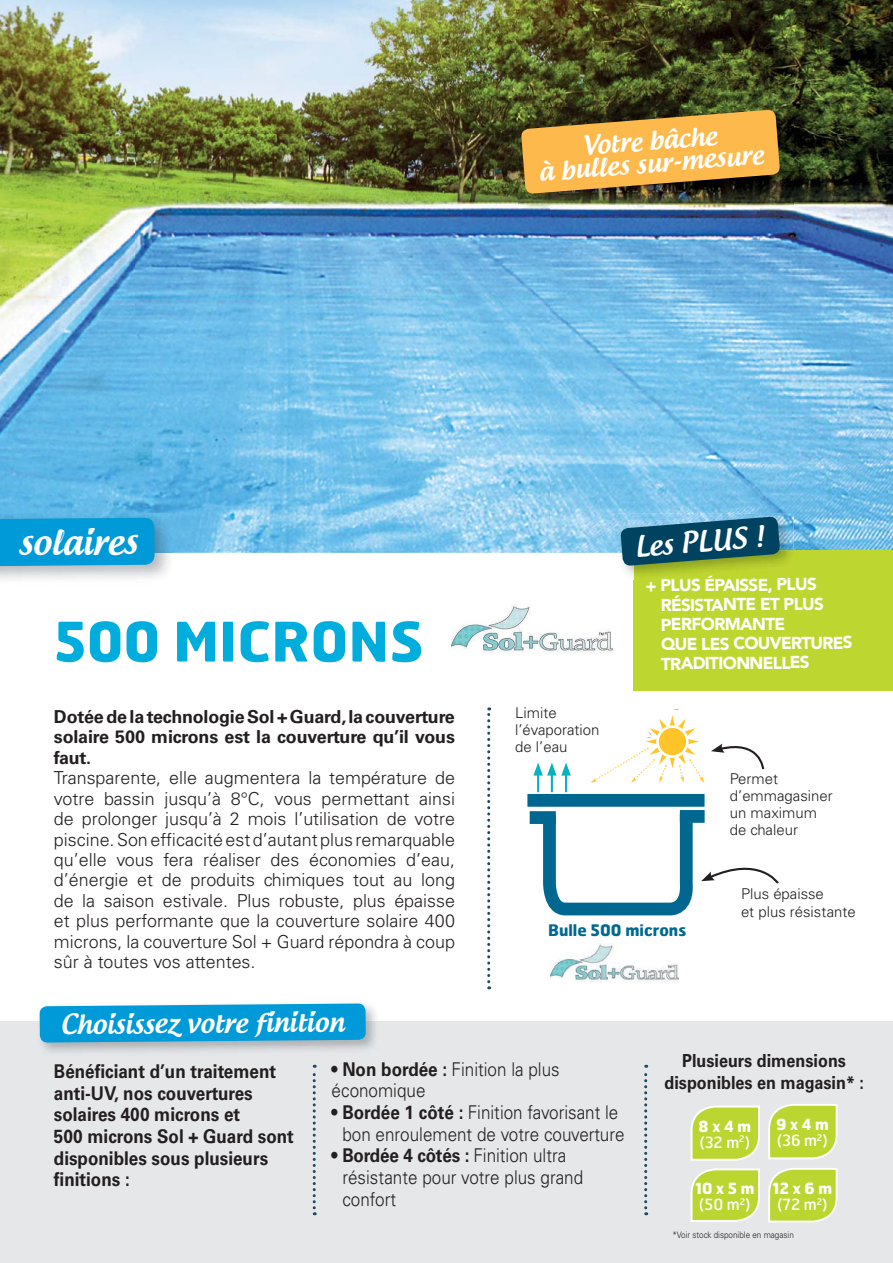
<style>
.page{position:relative;width:893px;height:1263px;background:#fff}
.page>*{position:absolute;margin:0;border:0;box-sizing:border-box;transform-origin:0 0}
.t1{font:700 54.45px "Hermes";color:#00addc}
.t2{font:500 34.5px "Androgyne";color:#fff}
.t3{font:500 27.6px "Androgyne";color:#fff}
.t4{font:500 26.55px "Androgyne";color:#fff}
.t5{font:500 25.5px/22.5px "Androgyne";color:#fff;text-align:center}
.t6{font:300 18.9px/21.6px "Univers";color:#231f20;scale:.9 1}
.t7{font:700 18.9px/21.6px "Univers";color:#231f20;scale:.9 1}
.t8{font:700 18px/21.6px "Univers";color:#231f20;text-align:center;scale:.9 1}
.t9{font:300 17.85px/20.4px "Univers";color:#231f20;text-align:justify}
.t10{font:700 17.85px/20.4px "Univers";letter-spacing:-.01em;color:#231f20;text-align:justify}
.t11{font:900 17.1px/19.5px "Avenir";color:#fff}
.t12{font:700 15.9px "Hermes";color:#006890}
.t13{font:700 15.45px/15.5px "Hermes";color:#fff}
.t14{font:15.45px/15.5px "Hermes";color:#fff}
.t15{font:300 14.85px/17.1px "Univers";color:#231f20}
.t16{font:300 9px "Univers";color:#231f20;scale:.9 1}
.s1{font-weight:700}
.s2{font-weight:400}
</style>
<div class="page">
<img style="left:0;top:0;width:893px;height:135px">
<img style="left:759px;top:135px;width:134px;height:415px">
<img style="left:135px;top:135px;width:415px;height:418px">
<img style="left:0;top:135px;width:135px;height:379px">
<img style="left:550px;top:207px;width:209px;height:346px">
<div style="left:0;top:1022px;width:893px;height:241px;background:#e6e7e8"></div>
<svg style="left:768px;top:1104px;width:70px;height:55px;background:#c6db53"></svg>
<svg style="left:768px;top:1168px;width:70px;height:55px;background:#c6db56"></svg>
<svg style="left:691px;top:1106px;width:69px;height:116px;background:#c7dc5c"></svg>
<div style="left:634px;top:550px;width:259px;height:141px;background:#bed730"></div>
<svg style="left:487px;top:707px;width:3px;height:282px"></svg>
<svg style="left:313px;top:1065px;width:3px;height:150px"></svg>
<svg style="left:644px;top:1065px;width:3px;height:150px"></svg>
<img style="left:551px;top:944px;width:127px;height:39px">
<div style="left:527px;top:794px;width:177px;height:13px;background:#006890"></div>
<div style="left:530px;top:811px;width:26px;height:13px;background:#006890"></div>
<svg style="left:537px;top:801px;width:242px;height:115px"></svg>
<svg style="left:590px;top:715px;width:175px;height:68px"></svg>
<hr style="left:537px;top:772px;width:2px;height:20px;background:#09b2bc">
<hr style="left:551px;top:772px;width:2px;height:20px;background:#09b2bc">
<hr style="left:565px;top:772px;width:2px;height:20px;background:#09b2bc">
<svg style="left:533px;top:763px;width:38px;height:13px"></svg>
<img style="left:452px;top:605px;width:161px;height:48px">
<img style="left:624px;top:566px;width:10px;height:13px">
<img style="left:618px;top:514px;width:175px;height:39px">
<svg style="left:620px;top:516px;width:160px;height:50px;background:#28646e"></svg>
<img style="left:518px;top:107px;width:275px;height:100px">
<svg style="left:521px;top:109px;width:259px;height:85px;background:#c8953d"></svg>
<img style="left:0;top:514px;width:172px;height:65px">
<svg style="left:0;top:518px;width:155px;height:52px;background:#139ed6"></svg>
<svg style="left:40px;top:1003px;width:326px;height:40px;background:#14a0d8"></svg>
<h3 class="t5" style="left:537px;top:138px;width:227px;rotate:-4deg">Votre bâche<br>à bulles sur-mesure</h3>
<h2 class="t2" style="left:19px;top:523px;width:120px">solaires</h2>
<h1 class="t1" style="left:54px;top:611px;width:371px">500 MICRONS</h1>
<p class="t10" style="left:54px;top:708px;width:402px">Dotée de la technologie Sol + Guard, la couverture solaire 500 microns est la couverture qu’il vous faut.</p>
<p class="t9" style="left:54px;top:769px;width:403px">Transparente, elle augmentera la température de votre bassin jusqu’à 8°C, vous permettant ainsi de prolonger jusqu’à 2 mois l’utilisation de votre piscine. Son efficacité est d’autant plus remarquable qu’elle vous fera réaliser des économies d’eau, d’énergie et de produits chimiques tout au long de la saison estivale. Plus robuste, plus épaisse et plus performante que la couverture solaire 400 microns, la couverture Sol + Guard répondra à coup sûr à toutes vos attentes.</p>
<h3 class="t3" style="left:633px;top:532px;width:131px;rotate:-5deg">Les PLUS !</h3>
<p class="t15" style="left:515px;top:705px;width:86px">Limite l’évaporation de l’eau</p>
<p class="t11" style="left:645px;top:578px;width:173px;rotate:-1deg">+ PLUS ÉPAISSE PLUS</p>
<p class="t11" style="left:659px;top:578px;width:193px;text-indent:108px;rotate:-1deg">,<br>RÉSISTANTE ET PLUS<br>PERFORMANTE<br>QUE LES COUVERTURES<br>TRADITIONNELLES</p>
<p class="t15" style="left:730px;top:772px;width:104px">Permet d’emmagasiner un maximum de chaleur</p>
<p class="t15" style="left:741px;top:887px;width:116px">Plus épaisse<br>et plus résistante</p>
<p class="t12" style="left:548px;top:921px;width:139px">Bulle 500 microns</p>
<h3 class="t4" style="left:61px;top:1008px;width:285px">Choisissez votre finition</h3>
<p class="t6" style="left:332px;top:1060px;width:255px"><span class="s1">• Non bordée :</span> Finition la plus économique</p>
<p class="t6" style="left:332px;top:1103px;width:327px;text-align:center"><span class="s1">• Bordée 1 côté :</span> Finition favorisant le bon enroulement de votre couverture</p>
<p class="t6" style="left:342px;top:1146px;width:269px;text-indent:-11px"><span class="s1">• Bordée 4 côtés :</span> Finition ultra résistante pour votre plus grand confort</p>
<p class="t7" style="left:54px;top:1062px;width:268px">Bénéficiant d’un traitement anti-UV, nos couvertures solaires 400 microns et<br>500 microns Sol + Guard sont disponibles sous plusieurs finitions :</p>
<p class="t8" style="left:664px;top:1052px;width:223px">Plusieurs dimensions disponibles en magasin* :</p>
<p class="t14" style="left:698px;top:1119px;width:54px"><span class="s1">8 x 4 m </span>(32 m<sup>2</sup>)</p>
<p class="t14" style="left:776px;top:1117px;width:54px"><span class="s1">9 x 4 m </span>(36 m<sup>2</sup>)</p>
<p class="t13" style="left:695px;top:1181px;width:61px">10 x 5 m <span class="s2">(50 m</span><sup>2</sup><span class="s2">)</span></p>
<p class="t13" style="left:772px;top:1181px;width:61px">12 x 6 m <span class="s2">(72 m</span><sup>2</sup><span class="s2">)</span></p>
<p class="t16" style="left:672px;top:1232px;width:136px">*Voir stock disponible en magasin</p>
</div>
